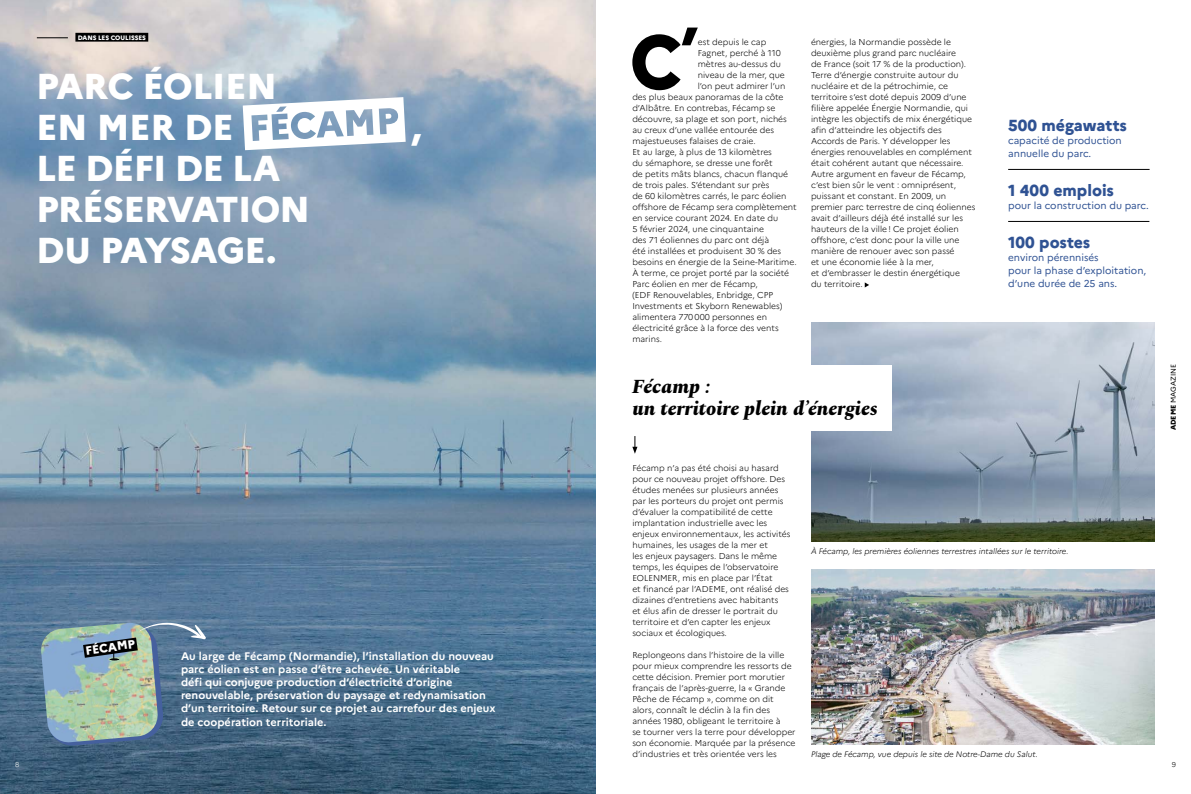
<style>
.page{position:relative;width:1191px;height:794px;background:#fff}
.page>*{position:absolute;margin:0;border:0;box-sizing:border-box;transform-origin:0 0}
.t1{font:800 75.6px "Marianne";color:#000;scale:.95 1}
.t2{font:800 36px/41px "Marianne";letter-spacing:-.02em;color:#fff}
.t3{font:italic 800 20px/22px "Spectral";color:#000}
.t4{font:800 16px "Marianne";color:#2f5293}
.t5{font:800 12px "Marianne";color:#fff}
.t6{font:700 11px/13px "Marianne";color:#fff}
.t7{font:10px/13px "Marianne";color:#2f5293}
.t8{font:300 8.5px/11px "Marianne";color:#000}
.t9{font:italic 300 8px "Marianne";color:#000}
.t10{font:7px "Marianne";color:#000}
.t11{font:300 7px "Marianne";color:#000}
.t12{font:300 7px "Marianne";color:#fff}
.t13{font:800 6.4px "Marianne";letter-spacing:-.01em;color:#fff}
.s1{font-weight:800}
</style>
<div class="page">
<img style="left:811px;top:322px;width:343px;height:219px">
<img style="left:0;top:0;width:595px;height:794px">
<img style="left:811px;top:570px;width:343px;height:174px">
<div style="left:802px;top:365px;width:89px;height:65px;background:#fff"></div>
<svg style="left:632px;top:436px;width:5px;height:18px"></svg>
<svg style="left:864px;top:282px;width:5px;height:5px"></svg>
<svg style="left:41px;top:622px;width:165px;height:124px;background:#7d999e"></svg>
<svg style="left:243px;top:97px;width:163px;height:53px"></svg>
<hr style="left:37px;top:38px;width:31px;height:1px;background:#000">
<div style="left:75px;top:33px;width:73px;height:9px;background:#000"></div>
<hr style="left:1008px;top:169px;width:141px;height:1px;background:#000">
<hr style="left:1008px;top:221px;width:141px;height:1px;background:#000">
<p class="t13" style="left:78px;top:32px;width:70px">DANS LES COULISSES</p>
<h2 class="t2" style="left:36px;top:62px;width:242px">PARC ÉOLIEN<br>EN MER DE</h2>
<h2 class="t2" style="left:36px;top:144px;width:276px">LE DÉFI DE LA<br>PRÉSERVATION<br>DU PAYSAGE.</h2>
<h2 class="t2" style="left:411px;top:103px;width:11px">,</h2>
<p class="t12" style="left:15px;top:759px;width:6px">8</p>
<h3 class="t5" style="left:84px;top:641px;width:51px;rotate:-8deg">FÉCAMP</h3>
<p class="t6" style="left:181px;top:649px;width:316px">Au large de Fécamp (Normandie), l’installation du nouveau parc éolien est en passe d’être achevée. Un véritable<br>défi qui conjugue production d’électricité d’origine renouvelable, préservation du paysage et redynamisation d’un territoire. Retour sur ce projet au carrefour des enjeux de coopération territoriale.</p>
<h1 class="t1" style="left:629px;top:3px;width:73px">C<sup>’</sup></h1>
<p class="t8" style="left:698px;top:35px;width:70px">est depuis le cap</p>
<p class="t8" style="left:811px;top:35px;width:166px">énergies, la Normandie possède le deuxième plus grand parc nucléaire<br>de France (soit 17 % de la production).<br>Terre d’énergie construite autour du nucléaire et de la pétrochimie, ce territoire s’est doté depuis 2009 d’une filière appelée Énergie Normandie, qui intègre les objectifs de mix énergétique afin d’atteindre les objectifs des Accords de Paris. Y développer les énergies renouvelables en complément était cohérent autant que nécessaire.<br>Autre argument en faveur de Fécamp, c’est bien sûr le vent : omniprésent, puissant et constant. En 2009, un premier parc terrestre de cinq éoliennes avait d’ailleurs déjà été installé sur les hauteurs de la ville ! Ce projet éolien offshore, c’est donc pour la ville une manière de renouer avec son passé<br>et une économie liée à la mer,<br>et d’embrasser le destin énergétique<br>du territoire.</p>
<p class="t8" style="left:698px;top:46px;width:84px">Fagnet, perché à 110</p>
<p class="t8" style="left:698px;top:57px;width:85px">mètres au-dessus du</p>
<p class="t8" style="left:698px;top:68px;width:89px">niveau de la mer, que</p>
<p class="t8" style="left:698px;top:79px;width:89px">l’on peut admirer l’un</p>
<p class="t8" style="left:632px;top:90px;width:153px">des plus beaux panoramas de la côte</p>
<p class="t8" style="left:632px;top:101px;width:145px">d’Albâtre. En contrebas, Fécamp se</p>
<p class="t8" style="left:632px;top:112px;width:156px">découvre, sa plage et son port, nichés</p>
<p class="t8" style="left:632px;top:123px;width:143px">au creux d’une vallée entourée des</p>
<p class="t8" style="left:632px;top:134px;width:125px">majestueuses falaises de craie.</p>
<p class="t8" style="left:632px;top:145px;width:141px">Et au large, à plus de 13 kilomètres</p>
<p class="t8" style="left:632px;top:156px;width:142px">du sémaphore, se dresse une forêt</p>
<p class="t8" style="left:632px;top:167px;width:157px">de petits mâts blancs, chacun flanqué</p>
<p class="t8" style="left:632px;top:178px;width:139px">de trois pales. S’étendant sur près</p>
<p class="t8" style="left:632px;top:189px;width:156px">de 60 kilomètres carrés, le parc éolien</p>
<p class="t8" style="left:632px;top:200px;width:166px">offshore de Fécamp sera complètement</p>
<p class="t8" style="left:632px;top:211px;width:147px">en service courant 2024. En date du</p>
<p class="t8" style="left:632px;top:222px;width:133px">5 février 2024, une cinquantaine</p>
<p class="t8" style="left:632px;top:233px;width:138px">des 71 éoliennes du parc ont déjà</p>
<p class="t8" style="left:632px;top:244px;width:150px">été installées et produisent 30 % des</p>
<p class="t8" style="left:632px;top:255px;width:166px">besoins en énergie de la Seine-Maritime.</p>
<p class="t8" style="left:632px;top:266px;width:158px">À terme, ce projet porté par la société</p>
<p class="t8" style="left:632px;top:277px;width:127px">Parc éolien en mer de Fécamp,</p>
<p class="t8" style="left:632px;top:288px;width:142px">(EDF Renouvelables, Enbridge, CPP</p>
<p class="t8" style="left:632px;top:299px;width:151px">Investments et Skyborn Renewables)</p>
<p class="t8" style="left:632px;top:310px;width:136px">alimentera 770 000 personnes en</p>
<p class="t8" style="left:632px;top:321px;width:148px">électricité grâce à la force des vents</p>
<p class="t8" style="left:632px;top:332px;width:31px">marins.</p>
<h3 class="t3" style="left:632px;top:373px;width:247px">Fécamp :<br>un territoire plein d’énergies</h3>
<h3 class="t4" style="left:1008px;top:112px;width:120px">500 mégawatts</h3>
<p class="t7" style="left:1008px;top:133px;width:115px">capacité de production annuelle du parc.</p>
<h3 class="t4" style="left:1008px;top:177px;width:107px">1 400 emplois</h3>
<p class="t7" style="left:1008px;top:198px;width:142px">pour la construction du parc.</p>
<h3 class="t4" style="left:1008px;top:229px;width:84px">100 postes</h3>
<p class="t7" style="left:1008px;top:250px;width:140px">environ pérennisés<br>pour la phase d’exploitation, d’une durée de 25 ans.</p>
<p class="t8" style="left:632px;top:462px;width:160px">Fécamp n’a pas été choisi au hasard pour ce nouveau projet offshore. Des études menées sur plusieurs années par les porteurs du projet ont permis d’évaluer la compatibilité de cette implantation industrielle avec les enjeux environnementaux, les activités humaines, les usages de la mer et<br>les enjeux paysagers. Dans le même temps, les équipes de l’observatoire EOLENMER, mis en place par l’État<br>et financé par l’ADEME, ont réalisé des dizaines d’entretiens avec habitants<br>et élus afin de dresser le portrait du territoire et d’en capter les enjeux sociaux et écologiques.</p>
<p class="t8" style="left:632px;top:649px;width:165px">Replongeons dans l’histoire de la ville pour mieux comprendre les ressorts de cette décision. Premier port morutier français de l’après-guerre, la « Grande Pêche de Fécamp », comme on dit alors, connaît le déclin à la fin des années 1980, obligeant le territoire à<br>se tourner vers la terre pour développer son économie. Marquée par la présence d’industries et très orientée vers les</p>
<p class="t9" style="left:811px;top:545px;width:259px">À Fécamp, les premières éoliennes terrestres intallées sur le territoire.</p>
<p class="t9" style="left:811px;top:748px;width:228px">Plage de Fécamp, vue depuis le site de Notre-Dame du Salut.</p>
<p class="t10" style="left:1168px;top:430px;width:68px;rotate:-90deg"><span class="s1">ADEME</span> MAGAZINE</p>
<p class="t11" style="left:1171px;top:759px;width:6px">9</p>
</div>
